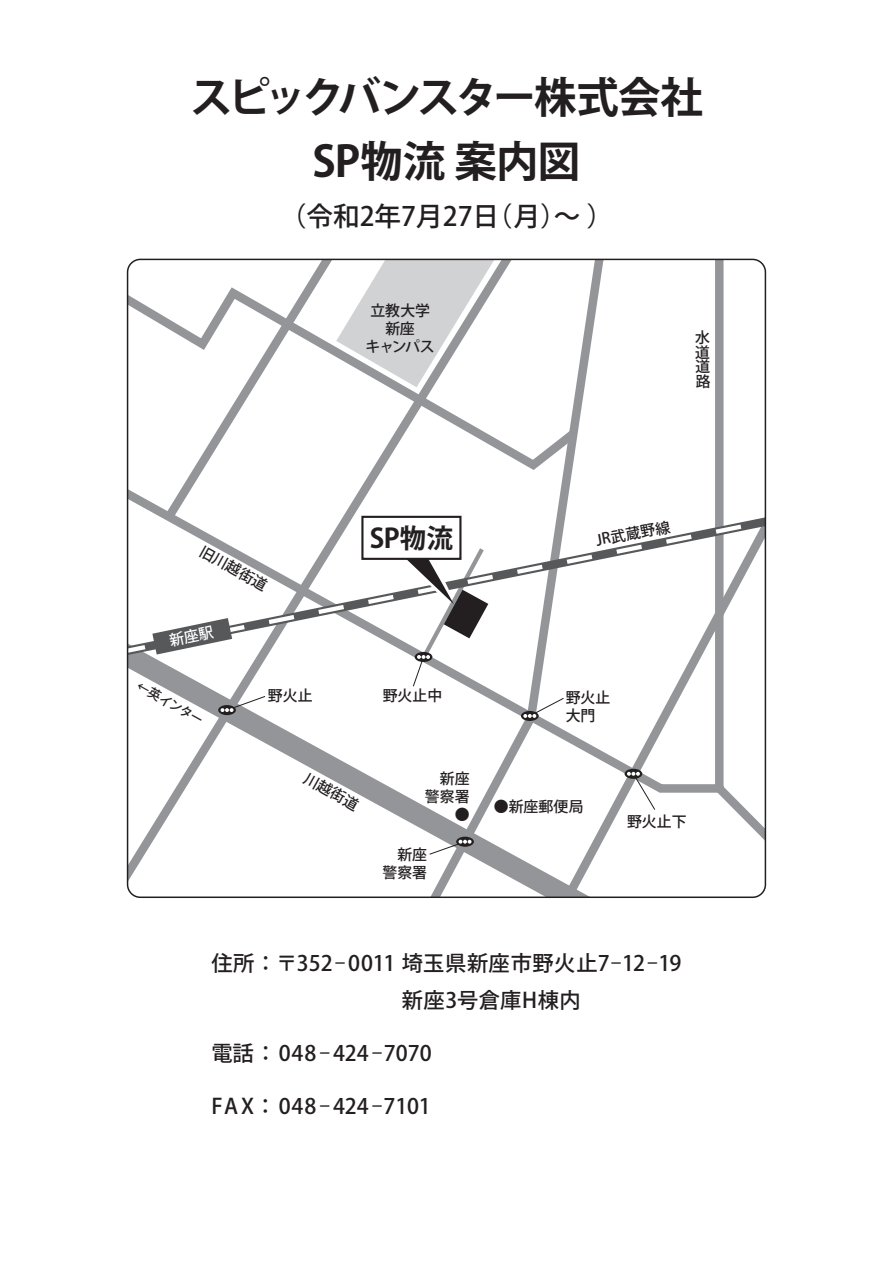
<style>
.page{position:relative;width:893px;height:1263px;background:#fff}
.page>*{position:absolute;margin:0;border:0;box-sizing:border-box;transform-origin:0 0}
.t1{font:700 42.45px/63.8px "Koz Go Pr 6 N";letter-spacing:-.045em;color:#231f20;text-align:center}
.t2{font:500 26.55px "Koz Go Pr 6 N";color:#231f20}
.t3{font:700 26.55px "Koz Go Pr 6 N";color:#231f20}
.t4{font:500 21.3px/37.2px "Koz Go Pr 6 N";letter-spacing:.01em;color:#231f20}
.t5{font:500 14.85px/18px "Koz Go Pr 6 N";color:#231f20;text-align:right}
.t6{font:500 12.75px "Koz Go Pr 6 N";color:#231f20}
.s1{font-weight:400}
</style>
<div class="page">
<svg style="left:715px;top:259px;width:50px;height:133px"></svg>
<svg style="left:170px;top:720px;width:109px;height:77px"></svg>
<svg style="left:279px;top:262px;width:325px;height:537px"></svg>
<svg style="left:366px;top:392px;width:399px;height:505px"></svg>
<svg style="left:128px;top:261px;width:458px;height:198px"></svg>
<svg style="left:193px;top:459px;width:570px;height:261px"></svg>
<svg style="left:130px;top:469px;width:633px;height:238px"></svg>
<svg style="left:336px;top:262px;width:169px;height:125px"></svg>
<div style="left:218px;top:705px;width:18px;height:10px;background:#231f20;border-radius:50%"></div>
<svg style="left:221px;top:695px;width:45px;height:17px"></svg>
<svg style="left:456px;top:837px;width:18px;height:10px"></svg>
<svg style="left:429px;top:840px;width:42px;height:15px"></svg>
<svg style="left:625px;top:769px;width:17px;height:10px"></svg>
<svg style="left:627px;top:772px;width:29px;height:39px"></svg>
<svg style="left:521px;top:711px;width:18px;height:10px"></svg>
<svg style="left:523px;top:697px;width:42px;height:21px"></svg>
<svg style="left:404px;top:543px;width:84px;height:144px"></svg>
<div style="left:361px;top:516px;width:100px;height:44px;background:#fff;border:2px solid #231f20"></div>
<svg style="left:152px;top:618px;width:80px;height:36px"></svg>
<h1 class="t1" style="left:190px;top:67px;width:514px">スピックバンスター株式会社<br>SP物流 案内図</h1>
<p class="t2" style="left:280px;top:201px;width:335px">（令和2年7月27日（月）～）</p>
<p class="t5" style="left:366px;top:302px;width:71px;text-align:center">立教大学新座<br>キャンパス</p>
<p class="t5" style="left:205px;top:542px;width:76px;rotate:29deg">旧川越街道</p>
<p class="t3" style="left:370px;top:523px;width:85px">SP物流</p>
<p class="t5" style="left:595px;top:531px;width:77px;rotate:-10deg">JR武蔵野線</p>
<p class="t6" style="left:141px;top:679px;width:75px;rotate:29deg">←英インター</p>
<p class="t5" style="left:268px;top:687px;width:46px">野火止</p>
<p class="t5" style="left:383px;top:687px;width:61px">野火止中</p>
<p class="t5" style="left:309px;top:769px;width:61px;rotate:29deg">川越街道</p>
<p class="t5" style="left:425px;top:770px;width:46px">新座警察署●</p>
<p class="t5" style="left:382px;top:846px;width:46px">新座警察署</p>
<p class="t5" style="left:566px;top:689px;width:46px;text-align:left">野火止大門</p>
<p class="t5" style="left:494px;top:797px;width:91px">●新座郵便局</p>
<p class="t5" style="left:627px;top:813px;width:61px">野火止下</p>
<p class="t4" style="left:402px;top:945px;width:281px;text-indent:-190px">住所：〒352<span class="s1">－</span>0011 埼玉県新座市野火止7<span class="s1">－</span>12<span class="s1">－</span>19新座3号倉庫H棟内</p>
<p class="t4" style="left:211px;top:1035px;width:222px">電話：048<span class="s1">－</span>424<span class="s1">－</span>7070</p>
<p class="t4" style="left:211px;top:1088px;width:221px">FAX：048<span class="s1">－</span>424<span class="s1">－</span>7101</p>
</div>
